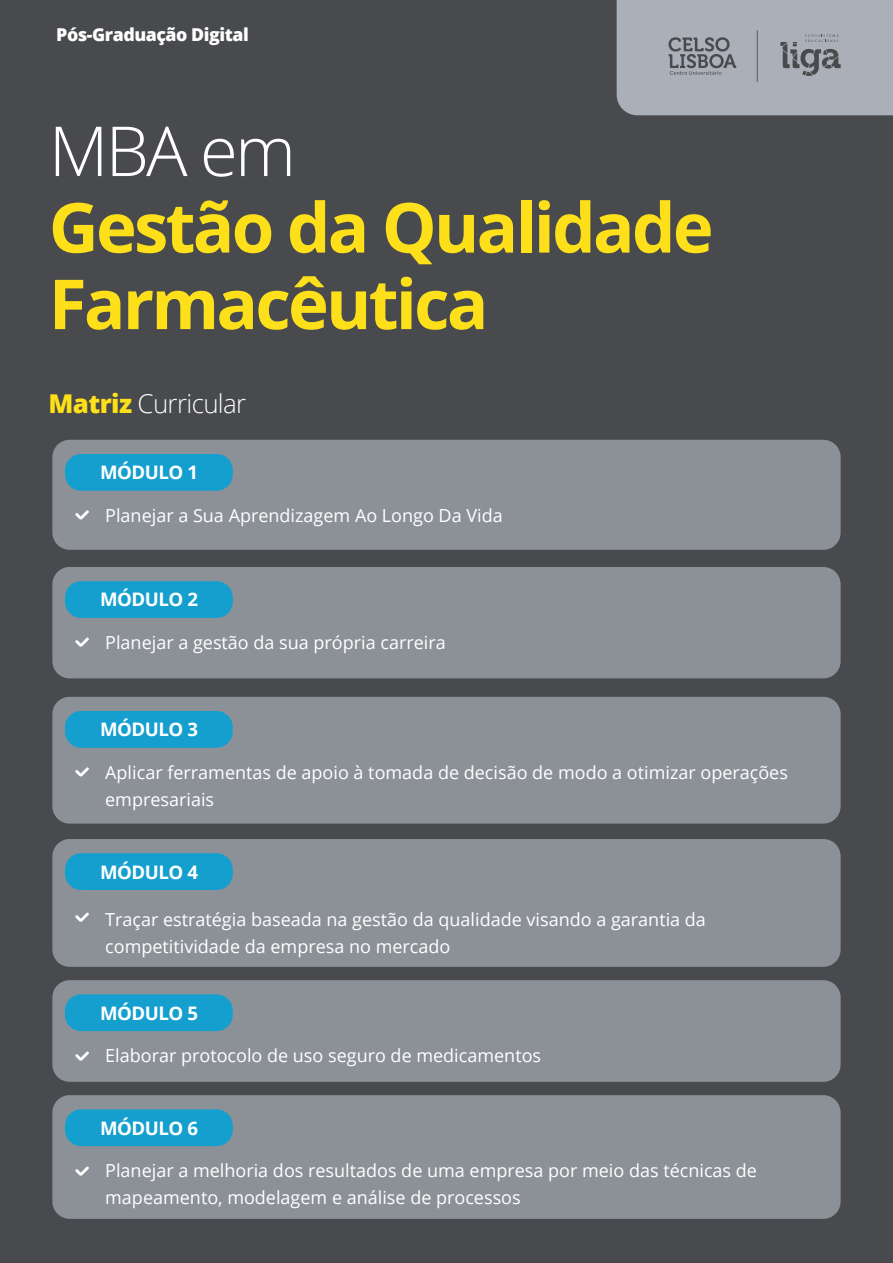
<style>
.page{position:relative;width:893px;height:1263px;background:#484a4d}
.page>*{position:absolute;margin:0;border:0;box-sizing:border-box;transform-origin:0 0}
.t1{font:700 69px/76.5px "Open Sans";letter-spacing:-.04em;color:#fde01a}
.t2{font:300 69px "Open Sans";color:#fff}
.t3{font:300 25.95px "Open Sans";letter-spacing:-.025em;color:#fff}
.t4{font:700 18.6px "Open Sans";letter-spacing:-.025em;color:#fff}
.t5{font:18px/27px "Open Sans";color:#fff}
.t6{font:800 17.7px "Open Sans";letter-spacing:-.025em;color:#fefefe}
.s1{font-weight:800;color:#fde01a}
</style>
<div class="page">
<div style="left:52px;top:440px;width:789px;height:110px;background:#8c9197;border-radius:17px"></div>
<div style="left:65px;top:454px;width:168px;height:37px;background:#149fce;border-radius:16px"></div>
<svg style="left:75px;top:510px;width:14px;height:9px"></svg>
<div style="left:52px;top:567px;width:789px;height:111px;background:#8c9197;border-radius:17px"></div>
<div style="left:65px;top:581px;width:168px;height:37px;background:#149fce;border-radius:16px"></div>
<svg style="left:75px;top:638px;width:14px;height:9px"></svg>
<div style="left:52px;top:697px;width:789px;height:127px;background:#8c9197;border-radius:17px"></div>
<div style="left:65px;top:711px;width:168px;height:37px;background:#149fce;border-radius:16px"></div>
<svg style="left:75px;top:767px;width:14px;height:9px"></svg>
<div style="left:52px;top:1095px;width:789px;height:124px;background:#8c9197;border-radius:17px"></div>
<div style="left:65px;top:1109px;width:168px;height:37px;background:#149fce;border-radius:16px"></div>
<svg style="left:75px;top:1166px;width:14px;height:9px"></svg>
<div style="left:52px;top:839px;width:789px;height:128px;background:#8c9197;border-radius:17px"></div>
<div style="left:65px;top:853px;width:168px;height:37px;background:#149fce;border-radius:16px"></div>
<svg style="left:75px;top:913px;width:14px;height:9px"></svg>
<div style="left:52px;top:980px;width:789px;height:102px;background:#8c9197;border-radius:17px"></div>
<div style="left:65px;top:994px;width:168px;height:37px;background:#149fce;border-radius:16px"></div>
<svg style="left:75px;top:1051px;width:14px;height:10px"></svg>
<svg style="left:617px;top:0;width:276px;height:115px;background:#a5a9b1"></svg>
<hr style="left:757px;top:30px;width:1px;height:52px;background:#484a4d">
<p class="t6" style="left:56px;top:22px;width:194px">Pós-Graduação Digital</p>
<h1 class="t2" style="left:49px;top:104px;width:249px">MBA em</h1>
<h1 class="t1" style="left:49px;top:188px;width:666px">Gestão da Qualidade<br>Farmacêutica</h1>
<h2 class="t3" style="left:49px;top:385px;width:199px"><span class="s1">Matriz</span> Curricular</h2>
<p class="t4" style="left:100px;top:459px;width:99px">MÓDULO 1</p>
<p class="t5" style="left:105px;top:501px;width:399px">Planejar a Sua Aprendizagem Ao Longo Da Vida</p>
<p class="t4" style="left:100px;top:587px;width:99px">MÓDULO 2</p>
<p class="t5" style="left:105px;top:629px;width:342px">Planejar a gestão da sua própria carreira</p>
<p class="t4" style="left:100px;top:716px;width:99px">MÓDULO 3</p>
<p class="t5" style="left:105px;top:758px;width:684px">Aplicar ferramentas de apoio à tomada de decisão de modo a otimizar operações empresariais</p>
<p class="t4" style="left:100px;top:859px;width:99px">MÓDULO 4</p>
<p class="t5" style="left:105px;top:906px;width:602px">Traçar estratégia baseada na gestão da qualidade visando a garantia da competitividade da empresa no mercado</p>
<p class="t4" style="left:100px;top:1000px;width:99px">MÓDULO 5</p>
<p class="t5" style="left:105px;top:1042px;width:437px">Elaborar protocolo de uso seguro de medicamentos</p>
<p class="t4" style="left:100px;top:1115px;width:99px">MÓDULO 6</p>
<p class="t5" style="left:105px;top:1157px;width:653px">Planejar a melhoria dos resultados de uma empresa por meio das técnicas de mapeamento, modelagem e análise de processos</p>
</div>
